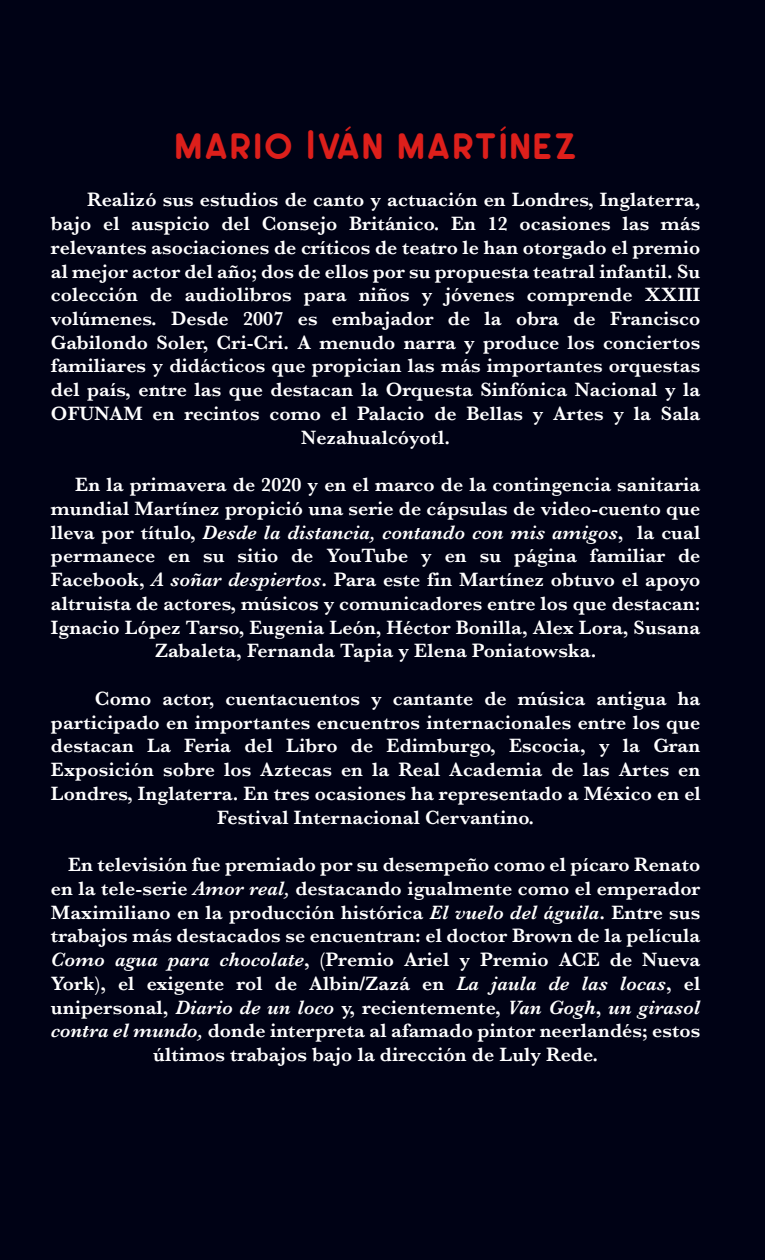
<style>
.page{position:relative;width:765px;height:1260px;background:#000215}
.page>*{position:absolute;margin:0;border:0;box-sizing:border-box;transform-origin:0 0}
.t1{font:700 37.5px "Leo Rounded";letter-spacing:.045em;color:#dd1f1b}
.t2{font:600 20px "Baskerville";letter-spacing:.005em;color:#fff}
.t3{font:italic 600 20px "Baskerville";letter-spacing:.005em;color:#fff}
.s1{font-style:normal}
.s2{font-style:italic}
</style>
<div class="page">
<h1 class="t1" style="left:174px;top:126px;width:404px">MARIO IVÁN MARTÍNEZ</h1>
<p class="t2" style="left:87px;top:186px;width:615px">Realizó sus estudios de canto y actuación en Londres, Inglaterra,</p>
<p class="t2" style="left:51px;top:210px;width:651px">bajo el auspicio del Consejo Británico. En 12 ocasiones las más</p>
<p class="t2" style="left:51px;top:233px;width:651px">relevantes asociaciones de críticos de teatro le han otorgado el premio</p>
<p class="t2" style="left:51px;top:257px;width:651px">al mejor actor del año; dos de ellos por su propuesta teatral infantil. Su</p>
<p class="t2" style="left:51px;top:281px;width:651px">colección de audiolibros para niños y jóvenes comprende XXIII</p>
<p class="t2" style="left:51px;top:304px;width:651px">volúmenes. Desde 2007 es embajador de la obra de Francisco</p>
<p class="t2" style="left:51px;top:328px;width:651px">Gabilondo Soler, Cri-Cri. A menudo narra y produce los conciertos</p>
<p class="t2" style="left:51px;top:352px;width:651px">familiares y didácticos que propician las más importantes orquestas</p>
<p class="t2" style="left:51px;top:376px;width:651px">del país, entre las que destacan la Orquesta Sinfónica Nacional y la</p>
<p class="t2" style="left:51px;top:399px;width:651px">OFUNAM en recintos como el Palacio de Bellas y Artes y la Sala</p>
<p class="t2" style="left:301px;top:423px;width:150px">Nezahualcóyotl.</p>
<p class="t2" style="left:75px;top:471px;width:627px">En la primavera de 2020 y en el marco de la contingencia sanitaria</p>
<p class="t2" style="left:51px;top:494px;width:651px">mundial Martínez propició una serie de cápsulas de video-cuento que</p>
<p class="t3" style="left:51px;top:519px;width:651px"><span class="s1">lleva por título,</span> Desde la distancia, contando con mis amigos<span class="s1">, la cual</span></p>
<p class="t2" style="left:51px;top:542px;width:651px">permanece en su sitio de YouTube y en su página familiar de</p>
<p class="t2" style="left:51px;top:566px;width:651px">Facebook, <span class="s2">A soñar despiertos</span>. Para este fin Martínez obtuvo el apoyo</p>
<p class="t2" style="left:51px;top:589px;width:651px">altruista de actores, músicos y comunicadores entre los que destacan:</p>
<p class="t2" style="left:51px;top:613px;width:651px">Ignacio López Tarso, Eugenia León, Héctor Bonilla, Alex Lora, Susana</p>
<p class="t2" style="left:155px;top:637px;width:443px">Zabaleta, Fernanda Tapia y Elena Poniatowska.</p>
<p class="t2" style="left:95px;top:684px;width:607px">Como actor, cuentacuentos y cantante de música antigua ha</p>
<p class="t2" style="left:51px;top:708px;width:651px">participado en importantes encuentros internacionales entre los que</p>
<p class="t2" style="left:51px;top:732px;width:651px">destacan La Feria del Libro de Edimburgo, Escocia, y la Gran</p>
<p class="t2" style="left:51px;top:756px;width:651px">Exposición sobre los Aztecas en la Real Academia de las Artes en</p>
<p class="t2" style="left:51px;top:779px;width:651px">Londres, Inglaterra. En tres ocasiones ha representado a México en el</p>
<p class="t2" style="left:217px;top:803px;width:319px">Festival Internacional Cervantino.</p>
<p class="t2" style="left:68px;top:851px;width:634px">En televisión fue premiado por su desempeño como el pícaro Renato</p>
<p class="t2" style="left:51px;top:874px;width:651px">en la tele-serie <span class="s2">Amor real,</span> destacando igualmente como el emperador</p>
<p class="t2" style="left:51px;top:898px;width:651px">Maximiliano en la producción histórica <span class="s2">El vuelo del águila</span>. Entre sus</p>
<p class="t2" style="left:51px;top:922px;width:651px">trabajos más destacados se encuentran: el doctor Brown de la película</p>
<p class="t2" style="left:51px;top:946px;width:651px"><span class="s2">Como agua para chocolate</span>, (Premio Ariel y Premio ACE de Nueva</p>
<p class="t2" style="left:51px;top:969px;width:651px">York), el exigente rol de Albin/Zazá en <span class="s2">La jaula de las locas</span>, el</p>
<p class="t3" style="left:51px;top:993px;width:651px"><span class="s1">unipersonal,</span> Diario de un loco <span class="s1">y, recientemente,</span> Van Gogh<span class="s1">,</span> un girasol</p>
<p class="t2" style="left:51px;top:1017px;width:651px"><span class="s2">contra el mundo,</span> donde interpreta al afamado pintor neerlandés; estos</p>
<p class="t2" style="left:153px;top:1040px;width:447px">últimos trabajos bajo la dirección de Luly Rede.</p>
</div>
